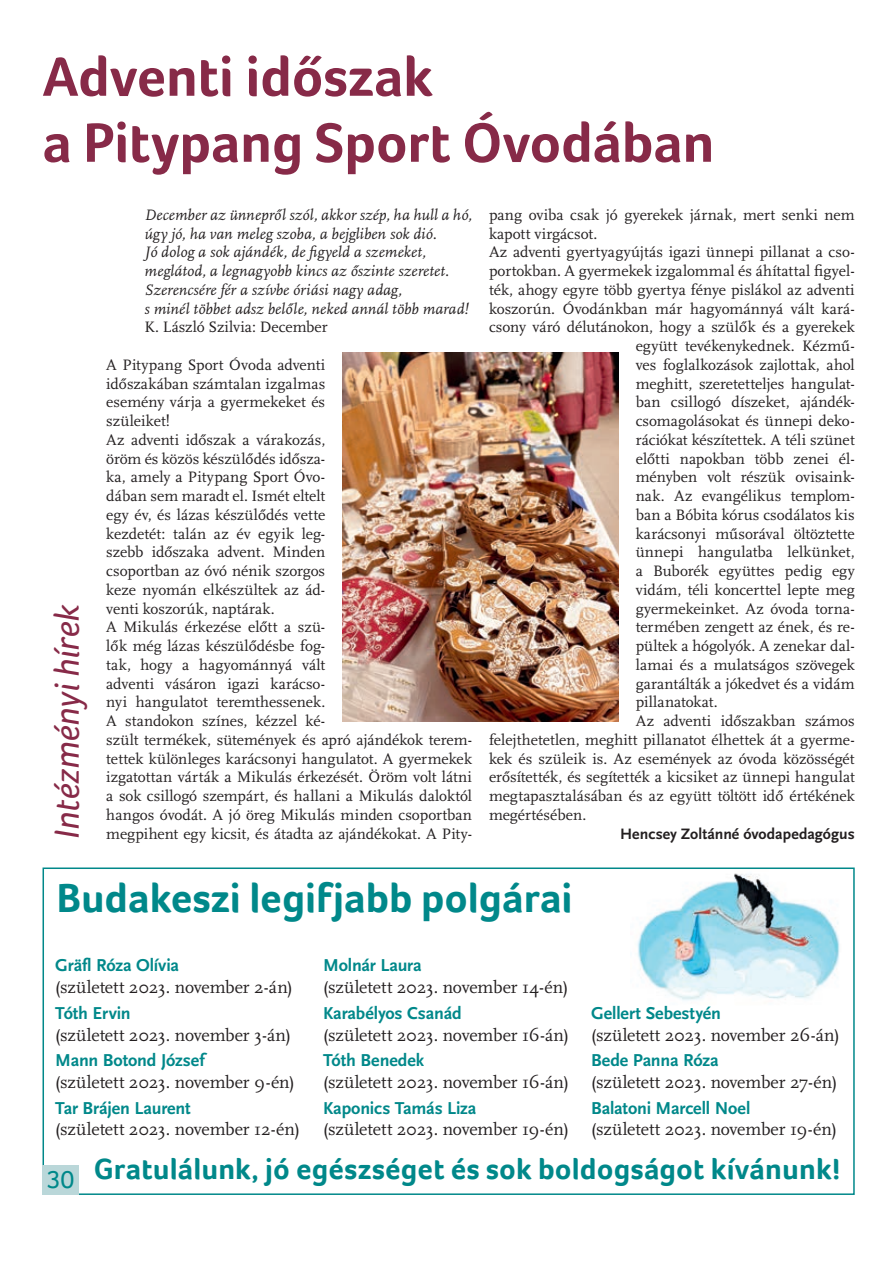
<style>
.page{position:relative;width:893px;height:1263px;background:#fff}
.page>*{position:absolute;margin:0;border:0;box-sizing:border-box;transform-origin:0 0}
.NEW_cím{font:700 57px/66px "Foco";letter-spacing:-.005em;color:#872a48}
.NEW_cím-2{font:700 42px "Foco";color:#00888a}
.t1{font:italic 36px "Foco";letter-spacing:-.005em;color:#872a48}
.NEW_cím-3{font:700 30px "Foco";letter-spacing:.005em;color:#00888a}
.t2{font:25.5px "Foco";color:#00888a}
.NEW_szerző{font:18px/21.6px "Scala Pro";letter-spacing:-.005em;color:#231f20}
.NEW_kenyér{font:15.75px/18.8px "Scala Pro";color:#231f20;text-align:justify}
.NEW_kenyér-2{font:italic 15.75px "Scala Pro";letter-spacing:.01em;color:#231f20}
.NEW_szerző-2{font:700 15.75px "Scala Sans Pro";color:#231f20}
.s1{font-family:"Scala Sans Pro";font-weight:700;color:#00888a}
</style>
<div class="page">
<img style="left:342px;top:353px;width:277px;height:368px">
<img style="left:637px;top:873px;width:203px;height:128px">
<div style="left:43px;top:867px;width:812px;height:328px;border:2px solid #00888a"></div>
<div style="left:43px;top:1165px;width:36px;height:30px;background:#bad7d9"></div>
<p class="NEW_cím" style="left:43px;top:43px;width:673px">Adventi időszak<br>a Pitypang Sport Óvodában</p>
<p class="t1" style="left:43px;top:839px;width:236px;rotate:-90deg">Intézményi hírek</p>
<p class="NEW_kenyér-2" style="left:145px;top:206px;width:329px">December az ünnepről szól, akkor szép, ha hull a hó,</p>
<p class="NEW_kenyér-2" style="left:145px;top:224px;width:294px">úgy jó, ha van meleg szoba, a bejgliben sok dió.</p>
<p class="NEW_kenyér-2" style="left:145px;top:243px;width:283px">Jó dolog a sok ajándék, de figyeld a szemeket,</p>
<p class="NEW_kenyér-2" style="left:145px;top:262px;width:306px">meglátod, a legnagyobb kincs az őszinte szeretet.</p>
<p class="NEW_kenyér-2" style="left:145px;top:281px;width:259px">Szerencsére fér a szívbe óriási nagy adag,</p>
<p class="NEW_kenyér-2" style="left:145px;top:299px;width:326px">s minél többet adsz belőle, neked annál több marad!</p>
<p class="NEW_kenyér" style="left:145px;top:318px;width:185px">K. László Szilvia: December</p>
<p class="NEW_kenyér" style="left:106px;top:355px;width:220px">A Pitypang Sport Óvoda adventi időszakában számtalan izgalmas esemény várja a gyermekeket és szüleiket!</p>
<p class="NEW_kenyér" style="left:106px;top:430px;width:220px">Az adventi időszak a várakozás, öröm és közös készülődés idősza&shy;ka, amely a Pitypang Sport Óvo&shy;dában sem maradt el. Ismét eltelt egy év, és lázas készülődés vette kezdetét: talán az év egyik leg&shy;szebb időszaka advent. Minden csoportban az óvó nénik szorgos keze nyomán elkészültek az ád&shy;venti koszorúk, naptárak.</p>
<p class="NEW_kenyér" style="left:106px;top:618px;width:367px;text-align:left">A Mikulás érkezése előtt a szü-<br>lők még lázas készülődésbe fog-<br>tak, hogy a hagyománnyá vált<br>adventi vásáron igazi karácso-<br>nyi hangulatot teremthessenek.<br>A standokon színes, kézzel ké-<br>szült termékek, sütemények és apró ajándékok terem&shy;tettek különleges karácsonyi hangulatot. A gyermekek izgatottan várták a Mikulás érkezését. Öröm volt látni a sok csillogó szempárt, és hallani a Mikulás daloktól hangos óvodát. A jó öreg Mikulás minden csoportban megpihent egy kicsit, és átadta az ajándékokat. A Pity-</p>
<p class="NEW_kenyér" style="left:489px;top:205px;width:367px">pang oviba csak jó gyerekek járnak, mert senki nem kapott virgácsot.</p>
<p class="NEW_kenyér" style="left:489px;top:243px;width:367px">Az adventi gyertyagyújtás igazi ünnepi pillanat a cso-</p>
<p class="NEW_kenyér" style="left:489px;top:262px;width:367px">portokban. A gyermekek izgalommal és áhítattal figyel-</p>
<p class="NEW_kenyér" style="left:489px;top:280px;width:367px">ték, ahogy egyre több gyertya fénye pislákol az adventi</p>
<p class="NEW_kenyér" style="left:489px;top:299px;width:367px">koszorún. Óvodánkban már hagyománnyá vált kará-</p>
<p class="NEW_kenyér" style="left:489px;top:318px;width:367px">csony váró délutánokon, hogy a szülők és a gyerekek</p>
<p class="NEW_kenyér" style="left:636px;top:337px;width:220px">együtt tevékenykednek. Kézmű-</p>
<p class="NEW_kenyér" style="left:636px;top:355px;width:220px">ves foglalkozások zajlottak, ahol</p>
<p class="NEW_kenyér" style="left:636px;top:374px;width:220px">meghitt, szeretetteljes hangulat-</p>
<p class="NEW_kenyér" style="left:636px;top:393px;width:220px">ban csillogó díszeket, ajándék-</p>
<p class="NEW_kenyér" style="left:636px;top:412px;width:220px">csomagolásokat és ünnepi deko-</p>
<p class="NEW_kenyér" style="left:636px;top:430px;width:220px">rációkat készítettek. A téli szünet</p>
<p class="NEW_kenyér" style="left:636px;top:449px;width:220px">előtti napokban több zenei él-</p>
<p class="NEW_kenyér" style="left:636px;top:468px;width:220px">ményben volt részük ovisaink-</p>
<p class="NEW_kenyér" style="left:636px;top:487px;width:220px">nak. Az evangélikus templom-</p>
<p class="NEW_kenyér" style="left:636px;top:505px;width:220px">ban a Bóbita kórus csodálatos kis</p>
<p class="NEW_kenyér" style="left:636px;top:524px;width:220px">karácsonyi műsorával öltöztette</p>
<p class="NEW_kenyér" style="left:636px;top:543px;width:220px">ünnepi hangulatba lelkünket,</p>
<p class="NEW_kenyér" style="left:636px;top:562px;width:220px">a Buborék együttes pedig egy</p>
<p class="NEW_kenyér" style="left:636px;top:580px;width:220px">vidám, téli koncerttel lepte meg</p>
<p class="NEW_kenyér" style="left:636px;top:599px;width:220px">gyermekeinket. Az óvoda torna-</p>
<p class="NEW_kenyér" style="left:636px;top:618px;width:220px">termében zengett az ének, és re-</p>
<p class="NEW_kenyér" style="left:636px;top:637px;width:220px">pültek a hógolyók. A zenekar dal-</p>
<p class="NEW_kenyér" style="left:636px;top:655px;width:220px">lamai és a mulatságos szövegek</p>
<p class="NEW_kenyér" style="left:636px;top:674px;width:220px">garantálták a jókedvet és a vidám</p>
<p class="NEW_kenyér" style="left:636px;top:693px;width:83px">pillanatokat.</p>
<p class="NEW_kenyér" style="left:489px;top:712px;width:367px;text-indent:147px">Az adventi időszakban számos felejthetetlen, meghitt pillanatot élhettek át a gyerme&shy;kek és szüleik is. Az események az óvoda közösségét erősítették, és segítették a kicsiket az ünnepi hangulat megtapasztalásában és az együtt töltött idő értékének megértésében.</p>
<p class="NEW_szerző-2" style="left:620px;top:824px;width:236px">Hencsey Zoltánné óvodapedagógus</p>
<p class="NEW_cím-2" style="left:57px;top:870px;width:517px">Budakeszi legifjabb polgárai</p>
<p class="NEW_szerző" style="left:55px;top:955px;width:239px"><span class="s1">Gräfl Róza Olívia<br></span>(született 2023. november 2-án)</p>
<p class="NEW_szerző" style="left:55px;top:1002px;width:237px"><span class="s1">Tóth Ervin<br></span>(született 2023. november 3-án)</p>
<p class="NEW_szerző" style="left:55px;top:1050px;width:241px"><span class="s1">Mann Botond József<br></span>(született 2023. november 9-én)</p>
<p class="NEW_szerző" style="left:55px;top:1097px;width:246px"><span class="s1">Tar Brájen Laurent<br></span>(született 2023. november 12-én)</p>
<p class="NEW_szerző" style="left:323px;top:955px;width:247px"><span class="s1">Molnár Laura<br></span>(született 2023. november 14-én)</p>
<p class="NEW_szerző" style="left:323px;top:1002px;width:247px"><span class="s1">Karabélyos Csanád<br></span>(született 2023. november 16-án)</p>
<p class="NEW_szerző" style="left:323px;top:1050px;width:247px"><span class="s1">Tóth Benedek<br></span>(született 2023. november 16-án)</p>
<p class="NEW_szerző" style="left:323px;top:1097px;width:247px"><span class="s1">Kaponics Tamás Liza<br></span>(született 2023. november 19-én)</p>
<p class="NEW_szerző" style="left:591px;top:1002px;width:250px"><span class="s1">Gellert Sebestyén<br></span>(született 2023. november 26-án)</p>
<p class="NEW_szerző" style="left:591px;top:1050px;width:248px"><span class="s1">Bede Panna Róza<br></span>(született 2023. november 27-én)</p>
<p class="NEW_szerző" style="left:591px;top:1097px;width:247px"><span class="s1">Balatoni Marcell Noel<br></span>(született 2023. november 19-én)</p>
<p class="t2" style="left:47px;top:1163px;width:29px">30</p>
<p class="NEW_cím-3" style="left:94px;top:1148px;width:748px">Gratulálunk, jó egészséget és sok boldogságot kívánunk!</p>
</div>
